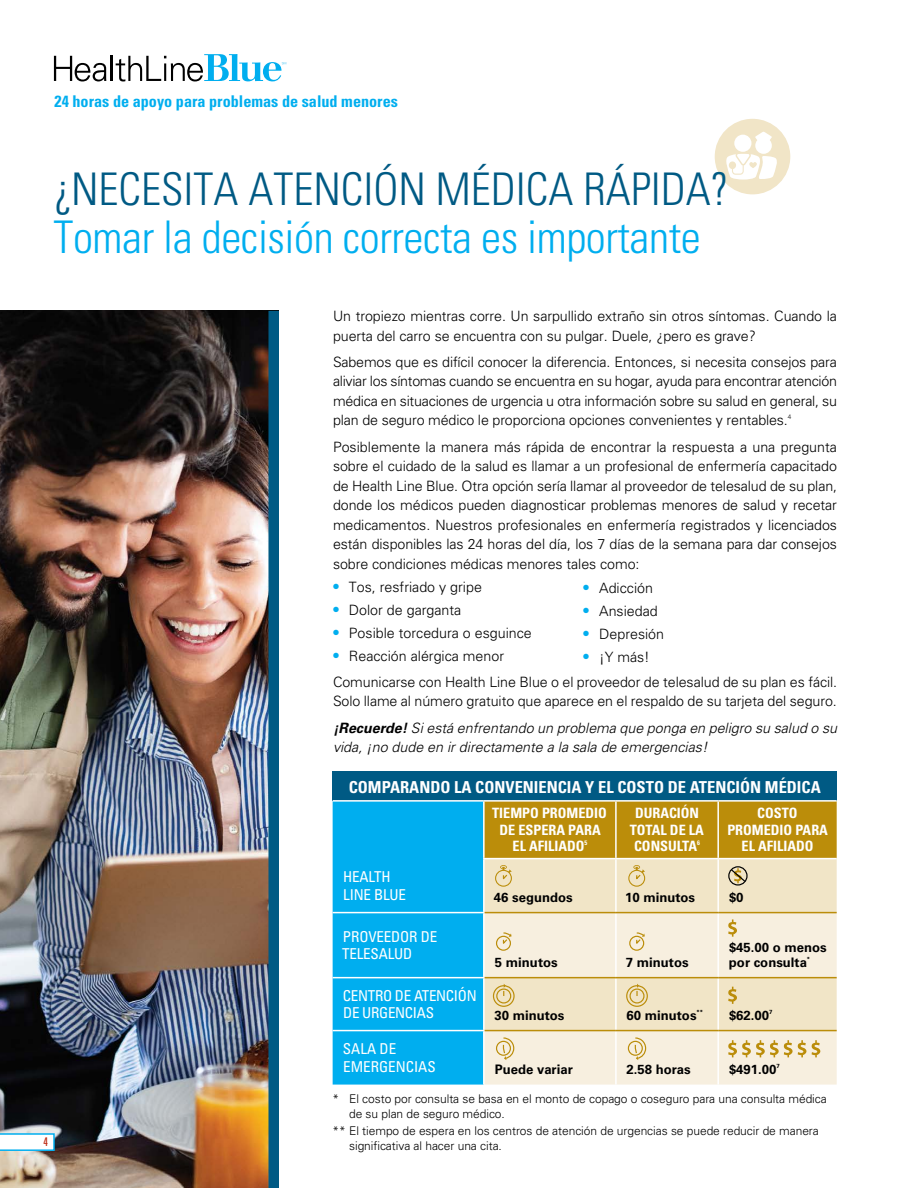
<style>
.page{position:relative;width:918px;height:1188px;background:#fff}
.page>*{position:absolute;margin:0;border:0;box-sizing:border-box;transform-origin:0 0}
.Headline_2__cyan_upp{font:300 condensed 45px "Univers LT Std";letter-spacing:-.01em;color:#00aeef}
.Headline_1__all_uppe{font:300 condensed 45px "Univers LT Std";color:#005a84}
.t1{font:700 condensed 16.5px "Univers LT Std";color:#fff}
.t2{font:700 condensed 16.2px "Univers LT Std";color:#00aeef}
.t3{font:condensed 15px/17.2px "Univers LT Std";letter-spacing:-.01em;color:#fff}
.Body_Paragraph{font:300 14.25px/19.5px "Univers LT Std";letter-spacing:-.005em;color:#000}
.Body_Paragraph-2{font:italic 300 14.25px/19.5px "Univers LT Std";color:#000}
.t4{font:700 condensed 14.25px/16.5px "Univers LT Std";color:#fff;text-align:center}
.t5{font:700 13.2px/15px "Univers LT Std";color:#000}
.Body_Paragraph-3{font:300 12px/14.4px "Univers LT Std";letter-spacing:-.005em;color:#000}
.Page{font:ultra-condensed 12px "Univers LT Std";color:#c0311a}
.Body_Paragraph-4{font:300 6.45px "Univers LT Std";color:#000}
.t6{font:700 5.85px "Univers LT Std";color:#000}
.s1{font-weight:700}
</style>
<div class="page">
<div style="left:715px;top:119px;width:75px;height:75px;background:#f1e5c7;border-radius:50%"></div>
<svg style="left:726px;top:132px;width:51px;height:48px"></svg>
<div style="left:333px;top:771px;width:504px;height:30px;background:#005a84"></div>
<hr style="left:333px;top:800px;width:151px;height:2px;background:#fff">
<hr style="left:484px;top:800px;width:132px;height:2px;background:#fff">
<hr style="left:616px;top:800px;width:102px;height:2px;background:#fff">
<hr style="left:718px;top:800px;width:119px;height:2px;background:#fff">
<img style="left:0;top:311px;width:268px;height:877px">
<svg style="left:54px;top:56px;width:52px;height:25px"></svg>
<hr style="left:111px;top:56px;width:2px;height:25px;background:#000">
<svg style="left:116px;top:54px;width:170px;height:27px"></svg>
<svg style="left:0;top:1133px;width:55px;height:18px"></svg>
<svg style="left:333px;top:801px;width:504px;height:284px;background:#a2cabd"></svg>
<div style="left:268px;top:311px;width:11px;height:877px;background:#005a84"></div>
<p class="t2" style="left:55px;top:91px;width:345px">24 horas de apoyo para problemas de salud menores</p>
<h1 class="Headline_1__all_uppe" style="left:54px;top:162px;width:676px">¿NECESITA ATENCIÓN MÉDICA RÁPIDA?</h1>
<h1 class="Headline_2__cyan_upp" style="left:54px;top:210px;width:649px">Tomar la decisión correcta es importante</h1>
<p class="Body_Paragraph" style="left:333px;top:306px;width:505px">Un tropiezo mientras corre. Un sarpullido extraño sin otros síntomas. Cuando la puerta del carro se encuentra con su pulgar. Duele, ¿pero es grave?</p>
<p class="Body_Paragraph" style="left:333px;top:352px;width:506px;text-align:justify">Sabemos que es difícil conocer la diferencia. Entonces, si necesita consejos para aliviar los síntomas cuando se encuentra en su hogar, ayuda para encontrar atención médica en situaciones de urgencia u otra información sobre su salud en general, su plan de seguro médico le proporciona opciones convenientes y rentables.</p>
<p class="Body_Paragraph-4" style="left:788px;top:413px;width:5px">4</p>
<p class="Body_Paragraph" style="left:333px;top:437px;width:506px;text-align:justify">Posiblemente la manera más rápida de encontrar la respuesta a una pregunta sobre el cuidado de la salud es llamar a un profesional de enfermería capacitado de Health Line Blue. Otra opción sería llamar al proveedor de telesalud de su plan, donde los médicos pueden diagnosticar problemas menores de salud y recetar medicamentos. Nuestros profesionales en enfermería registrados y licenciados están disponibles las 24 horas del día, los 7 días de la semana para dar consejos sobre condiciones médicas menores tales como:</p>
<p class="Body_Paragraph" style="left:333px;top:577px;width:150px"><sup>●</sup> Tos, resfriado y gripe</p>
<p class="Body_Paragraph" style="left:333px;top:600px;width:130px"><sup>●</sup> Dolor de garganta</p>
<p class="Body_Paragraph" style="left:333px;top:623px;width:200px"><sup>●</sup> Posible torcedura o esguince</p>
<p class="Body_Paragraph" style="left:333px;top:646px;width:173px"><sup>●</sup> Reacción alérgica menor</p>
<p class="Body_Paragraph" style="left:333px;top:672px;width:506px">Comunicarse con Health Line Blue o el proveedor de telesalud de su plan es fácil.<br>Solo llame al número gratuito que aparece en el respaldo de su tarjeta del seguro.</p>
<p class="Body_Paragraph-2" style="left:333px;top:718px;width:506px"><span class="s1">¡Recuerde!</span> Si está enfrentando un problema que ponga en peligro su salud o su vida, ¡no dude en ir directamente a la sala de emergencias!</p>
<p class="Body_Paragraph" style="left:583px;top:578px;width:71px"><sup>●</sup> Adicción</p>
<p class="Body_Paragraph" style="left:583px;top:601px;width:76px"><sup>●</sup> Ansiedad</p>
<p class="Body_Paragraph" style="left:583px;top:624px;width:82px"><sup>●</sup> Depresión</p>
<p class="Body_Paragraph" style="left:583px;top:647px;width:68px"><sup>●</sup> ¡Y más!</p>
<p class="t1" style="left:349px;top:777px;width:474px">COMPARANDO LA CONVENIENCIA Y EL COSTO DE ATENCIÓN MÉDICA</p>
<p class="t4" style="left:492px;top:805px;width:116px">TIEMPO PROMEDIO<br>DE ESPERA PARA<br>EL AFILIADO<sup>5</sup></p>
<p class="t4" style="left:630px;top:805px;width:76px">DURACIÓN<br>TOTAL DE LA<br>CONSULTA<sup>6</sup></p>
<p class="t4" style="left:727px;top:805px;width:102px">COSTO<br>PROMEDIO PARA<br>EL AFILIADO</p>
<p class="t3" style="left:343px;top:868px;width:65px">HEALTH<br>LINE BLUE</p>
<p class="t5" style="left:494px;top:890px;width:80px">46 segundos</p>
<p class="t5" style="left:625px;top:890px;width:72px">10 minutos</p>
<p class="t5" style="left:729px;top:890px;width:16px">$0</p>
<p class="Page" style="left:44px;top:1135px;width:6px">4</p>
<p class="t3" style="left:342px;top:928px;width:97px">PROVEEDOR DE<br>TELESALUD</p>
<p class="t3" style="left:343px;top:987px;width:135px">CENTRO DE ATENCIÓN<br>DE URGENCIAS</p>
<p class="t3" style="left:343px;top:1040px;width:94px">SALA DE<br>EMERGENCIAS</p>
<p class="t5" style="left:495px;top:955px;width:64px">5 minutos</p>
<p class="t5" style="left:626px;top:955px;width:64px">7 minutos</p>
<p class="t5" style="left:729px;top:940px;width:99px">$45.00 o menos por consulta</p>
<p class="t6" style="left:807px;top:955px;width:5px">*</p>
<p class="t5" style="left:494px;top:1008px;width:72px">30 minutos</p>
<p class="t5" style="left:627px;top:1008px;width:72px">60 minutos</p>
<p class="t6" style="left:697px;top:1008px;width:8px">**</p>
<p class="t5" style="left:729px;top:1008px;width:42px">$62.00</p>
<p class="t6" style="left:769px;top:1008px;width:5px">7</p>
<p class="t5" style="left:495px;top:1062px;width:80px">Puede variar</p>
<p class="t5" style="left:627px;top:1062px;width:66px">2.58 horas</p>
<p class="t5" style="left:729px;top:1062px;width:49px">$491.00</p>
<p class="t6" style="left:776px;top:1062px;width:5px">7</p>
<p class="Body_Paragraph-3" style="left:349px;top:1092px;width:479px;text-indent:-16px">* El costo por consulta se basa en el monto de copago o coseguro para una consulta médica de su plan de seguro médico.</p>
<p class="Body_Paragraph-3" style="left:349px;top:1124px;width:471px;text-indent:-16px">** El tiempo de espera en los centros de atención de urgencias se puede reducir de manera significativa al hacer una cita.</p>
</div>
